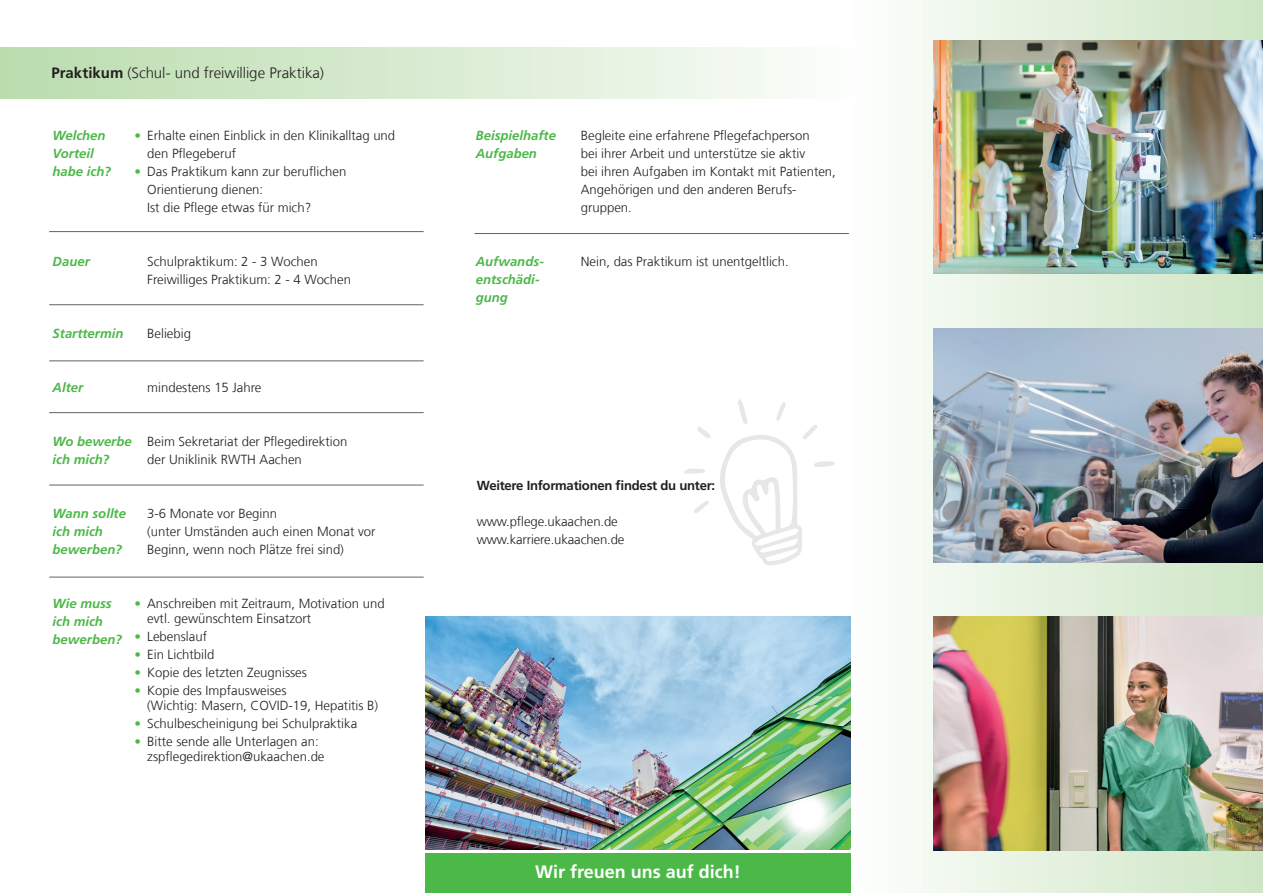
<style>
.page{position:relative;width:1263px;height:893px;background:#fff}
.page>*{position:absolute;margin:0;border:0;box-sizing:border-box;transform-origin:0 0}
.t1{font:700 18px "Frutiger LT Com";color:#fff}
.t2{font:300 15px "Frutiger LT Com";letter-spacing:-.005em;color:#231f20}
.t3{font:300 13.2px/18px "Frutiger LT Com";color:#231f20}
.t4{font:italic 700 13.2px/18px "Frutiger LT Com";color:#4cb848}
.t5{font:700 13.2px "Frutiger LT Com";letter-spacing:-.02em;color:#231f20}
.s1{font-weight:700}
.s2{color:#4cb848}
</style>
<div class="page">
<svg style="left:916px;top:0;width:347px;height:893px"></svg>
<img style="left:934px;top:41px;width:329px;height:233px">
<img style="left:934px;top:616px;width:329px;height:234px">
<img style="left:934px;top:328px;width:329px;height:234px">
<div style="left:0;top:48px;width:851px;height:51px;background:linear-gradient(to right,#badcac,#fbfdfa)"></div>
<hr style="left:49px;top:231px;width:375px;height:1px;background:#636366">
<hr style="left:49px;top:304px;width:375px;height:1px;background:#636366">
<hr style="left:49px;top:485px;width:375px;height:1px;background:#636366">
<hr style="left:49px;top:577px;width:375px;height:1px;background:#636366">
<hr style="left:49px;top:360px;width:375px;height:1px;background:#636366">
<hr style="left:49px;top:412px;width:375px;height:1px;background:#636366">
<hr style="left:474px;top:233px;width:375px;height:1px;background:#636366">
<div style="left:425px;top:854px;width:425px;height:39px;background:#4cb848"></div>
<svg style="left:684px;top:469px;width:21px;height:5px"></svg>
<svg style="left:720px;top:399px;width:115px;height:167px"></svg>
<svg style="left:694px;top:501px;width:15px;height:12px"></svg>
<svg style="left:697px;top:426px;width:13px;height:12px"></svg>
<img style="left:425px;top:617px;width:425px;height:232px">
<p class="t2" style="left:51px;top:64px;width:274px"><span class="s1">Praktikum</span> (Schul- und freiwillige Praktika)</p>
<p class="t4" style="left:53px;top:127px;width:60px">Welchen<br>Vorteil habe ich?</p>
<p class="t4" style="left:53px;top:252px;width:39px">Dauer</p>
<p class="t3" style="left:147px;top:126px;width:249px;text-indent:-13px"><span class="s2">•</span> Erhalte einen Einblick in den Klinikalltag und den Pflegeberuf</p>
<p class="t3" style="left:147px;top:162px;width:201px;text-indent:-13px"><span class="s2">•</span> Das Praktikum kann zur beruflichen<br>Orientierung dienen:<br>Ist die Pflege etwas für mich?</p>
<p class="t3" style="left:147px;top:252px;width:205px">Schulpraktikum: 2 - 3 Wochen<br>Freiwilliges Praktikum: 2 - 4 Wochen</p>
<p class="t4" style="left:53px;top:325px;width:72px">Starttermin</p>
<p class="t3" style="left:147px;top:324px;width:45px">Beliebig</p>
<p class="t4" style="left:53px;top:378px;width:32px">Alter</p>
<p class="t3" style="left:147px;top:378px;width:116px">mindestens 15 Jahre</p>
<p class="t4" style="left:53px;top:432px;width:81px">Wo bewerbe ich mich?</p>
<p class="t3" style="left:147px;top:432px;width:202px">Beim Sekretariat der Pflegedirektion der Uniklinik RWTH Aachen</p>
<p class="t4" style="left:53px;top:504px;width:75px">Wann sollte ich mich bewerben?</p>
<p class="t3" style="left:147px;top:504px;width:230px">3-6 Monate vor Beginn<br>(unter Umständen auch einen Monat vor<br>Beginn, wenn noch Plätze frei sind)</p>
<p class="t4" style="left:53px;top:594px;width:71px">Wie muss ich mich bewerben?</p>
<p class="t3" style="left:147px;top:596px;width:239px;line-height:15px;text-indent:-13px"><span class="s2">•</span> Anschreiben mit Zeitraum, Motivation und evtl. gewünschtem Einsatzort</p>
<p class="t3" style="left:134px;top:627px;width:74px"><span class="s2">•</span> Lebenslauf</p>
<p class="t3" style="left:134px;top:645px;width:81px"><span class="s2">•</span> Ein Lichtbild</p>
<p class="t3" style="left:134px;top:663px;width:174px"><span class="s2">•</span> Kopie des letzten Zeugnisses</p>
<p class="t3" style="left:147px;top:683px;width:232px;line-height:15px;text-indent:-13px"><span class="s2">•</span> Kopie des Impfausweises<br>(Wichtig: Masern, COVID-19, Hepatitis B)</p>
<p class="t3" style="left:134px;top:714px;width:224px"><span class="s2">•</span> Schulbescheinigung bei Schulpraktika</p>
<p class="t3" style="left:147px;top:734px;width:179px;line-height:15px;text-indent:-13px"><span class="s2">•</span> Bitte sende alle Unterlagen an: zspflegedirektion@ukaachen.de</p>
<p class="t4" style="left:476px;top:127px;width:82px">Beispielhafte<br>Aufgaben</p>
<p class="t4" style="left:476px;top:253px;width:70px">Aufwands&shy;entschädi&shy;gung</p>
<p class="t3" style="left:581px;top:126px;width:257px">Begleite eine erfahrene Pflegefachperson<br>bei ihrer Arbeit und unterstütze sie aktiv<br>bei ihren Aufgaben im Kontakt mit Patienten, Angehörigen und den anderen Berufs&shy;gruppen.</p>
<p class="t3" style="left:581px;top:252px;width:209px">Nein, das Praktikum ist unentgeltlich.</p>
<p class="t5" style="left:477px;top:478px;width:240px">Weitere Informationen findest du unter:</p>
<p class="t3" style="left:477px;top:513px;width:149px">www.pflege.ukaachen.de www.karriere.ukaachen.de</p>
<h1 class="t1" style="left:535px;top:861px;width:207px">Wir freuen uns auf dich!</h1>
</div>
